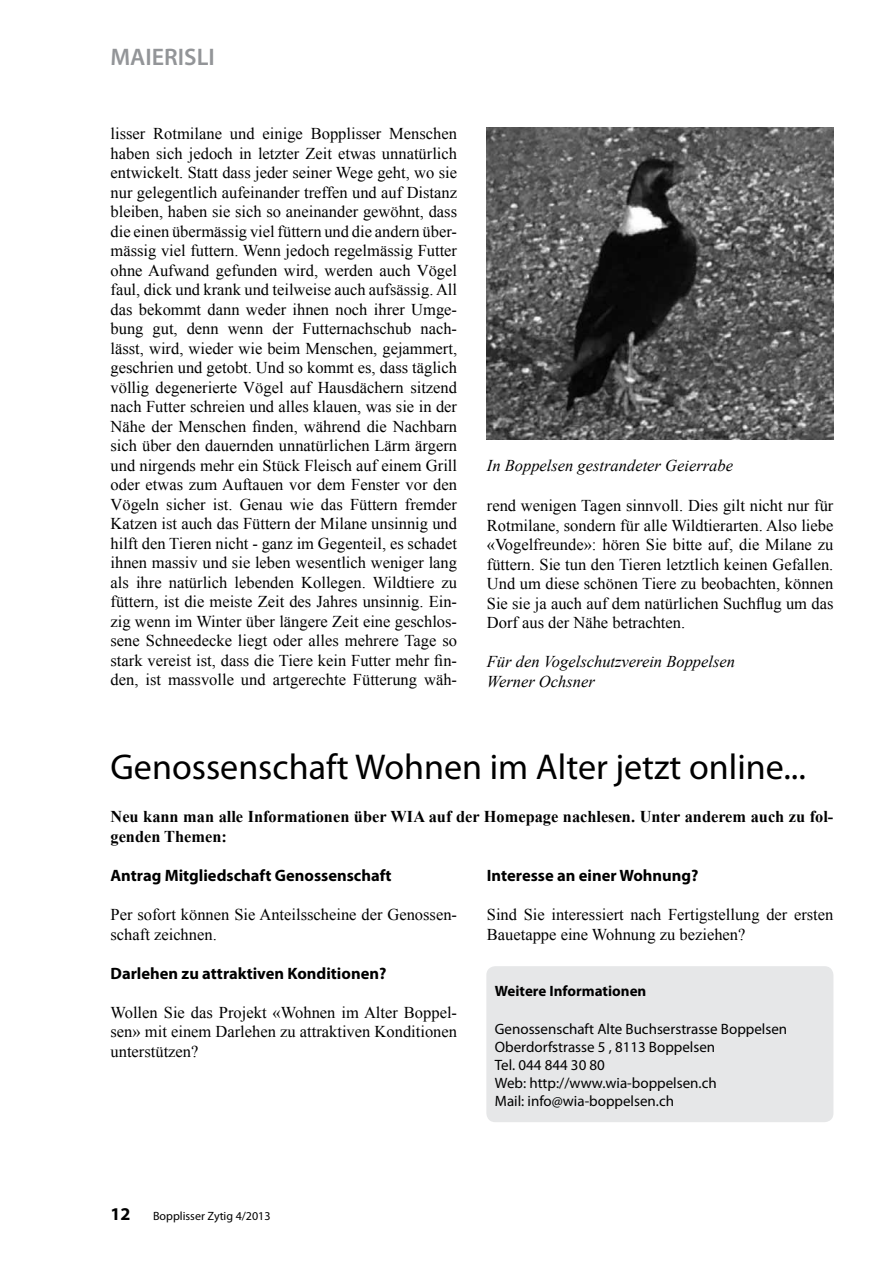
<style>
.page{position:relative;width:893px;height:1263px;background:#fff}
.page>*{position:absolute;margin:0;border:0;box-sizing:border-box;transform-origin:0 0}
.t1{font:36px "Myriad Pro";color:#000}
.t2{font:600 24px "Myriad Pro";color:#939598}
.t3{font:700 18px "Myriad Pro";color:#000}
.t4{font:16.5px/19.5px "Times New Roman";color:#000;text-align:justify}
.t5{font:700 16.5px/19.5px "Times New Roman";color:#000}
.t6{font:700 16.5px "Myriad Pro";color:#000}
.t7{font:italic 16.5px/19.5px "Times New Roman";color:#000}
.t8{font:15px/18px "Myriad Pro";color:#000}
.t9{font:700 15px "Myriad Pro";color:#000}
.t10{font:12px "Myriad Pro";color:#000}
</style>
<div class="page">
<img style="left:487px;top:128px;width:346px;height:312px">
<div style="left:486px;top:966px;width:347px;height:156px;background:#e6e7e8;border-radius:9px"></div>
<h2 class="t2" style="left:111px;top:41px;width:106px">MAIERISLI</h2>
<p class="t4" style="left:111px;top:123px;width:348px">lisser Rotmilane und einige Bopplisser Menschen haben sich jedoch in letzter Zeit etwas unnatürlich entwickelt. Statt dass jeder seiner Wege geht, wo sie nur gelegentlich aufeinander treffen und auf Distanz bleiben, haben sie sich so aneinander gewöhnt, dass die einen übermässig viel füttern und die andern über&shy;mässig viel futtern. Wenn jedoch regelmässig Futter ohne Aufwand gefunden wird, werden auch Vögel faul, dick und krank und teilweise auch aufsässig. All das bekommt dann weder ihnen noch ihrer Umge&shy;bung gut, denn wenn der Futternachschub nach&shy;lässt, wird, wieder wie beim Menschen, gejammert, geschrien und getobt. Und so kommt es, dass täglich völlig degenerierte Vögel auf Hausdächern sitzend nach Futter schreien und alles klauen, was sie in der Nähe der Menschen finden, während die Nachbarn sich über den dauernden unnatürlichen Lärm ärgern und nirgends mehr ein Stück Fleisch auf einem Grill oder etwas zum Auftauen vor dem Fenster vor den Vögeln sicher ist. Genau wie das Füttern fremder Katzen ist auch das Füttern der Milane unsinnig und hilft den Tieren nicht - ganz im Gegenteil, es schadet ihnen massiv und sie leben wesentlich weniger lang als ihre natürlich lebenden Kollegen. Wildtiere zu füttern, ist die meiste Zeit des Jahres unsinnig. Ein&shy;zig wenn im Winter über längere Zeit eine geschlos&shy;sene Schneedecke liegt oder alles mehrere Tage so stark vereist ist, dass die Tiere kein Futter mehr fin&shy;den, ist massvolle und artgerechte Fütterung wäh-</p>
<p class="t7" style="left:487px;top:455px;width:248px">In Boppelsen gestrandeter Geierrabe</p>
<p class="t4" style="left:487px;top:496px;width:348px">rend wenigen Tagen sinnvoll. Dies gilt nicht nur für Rotmilane, sondern für alle Wildtierarten. Also liebe «Vogelfreunde»: hören Sie bitte auf, die Milane zu füttern. Sie tun den Tieren letztlich keinen Gefallen.<br>Und um diese schönen Tiere zu beobachten, können Sie sie ja auch auf dem natürlichen Suchflug um das Dorf aus der Nähe betrachten.</p>
<p class="t7" style="left:487px;top:651px;width:250px">Für den Vogelschutzverein Boppelsen<br>Werner Ochsner</p>
<h1 class="t1" style="left:111px;top:744px;width:697px">Genossenschaft Wohnen im Alter jetzt online...</h1>
<p class="t5" style="left:111px;top:806px;width:724px">Neu kann man alle Informationen über WIA auf der Homepage nachlesen. Unter anderem auch zu fol&shy;genden Themen:</p>
<p class="t6" style="left:111px;top:865px;width:283px">Antrag Mitgliedschaft Genossenschaft</p>
<p class="t4" style="left:111px;top:904px;width:348px">Per sofort können Sie Anteilsscheine der Genossen&shy;schaft zeichnen.</p>
<p class="t6" style="left:111px;top:962px;width:277px">Darlehen zu attraktiven Konditionen?</p>
<p class="t4" style="left:111px;top:1002px;width:348px">Wollen Sie das Projekt «Wohnen im Alter Boppel&shy;sen» mit einem Darlehen zu attraktiven Konditionen unterstützen?</p>
<p class="t6" style="left:487px;top:865px;width:213px">Interesse an einer Wohnung?</p>
<p class="t4" style="left:487px;top:904px;width:348px">Sind Sie interessiert nach Fertigstellung der ersten<br>Bauetappe eine Wohnung zu beziehen?</p>
<p class="t9" style="left:495px;top:981px;width:153px">Weitere Informationen</p>
<p class="t8" style="left:495px;top:1019px;width:294px">Genossenschaft Alte Buchserstrasse Boppelsen Oberdorfstrasse 5 , 8113 Boppelsen<br>Tel. 044 844 30 80<br>Web: http://www.wia-boppelsen.ch<br>Mail: info@wia-boppelsen.ch</p>
<p class="t3" style="left:111px;top:1203px;width:21px">12</p>
<p class="t10" style="left:153px;top:1209px;width:119px">Bopplisser Zytig 4/2013</p>
</div>
